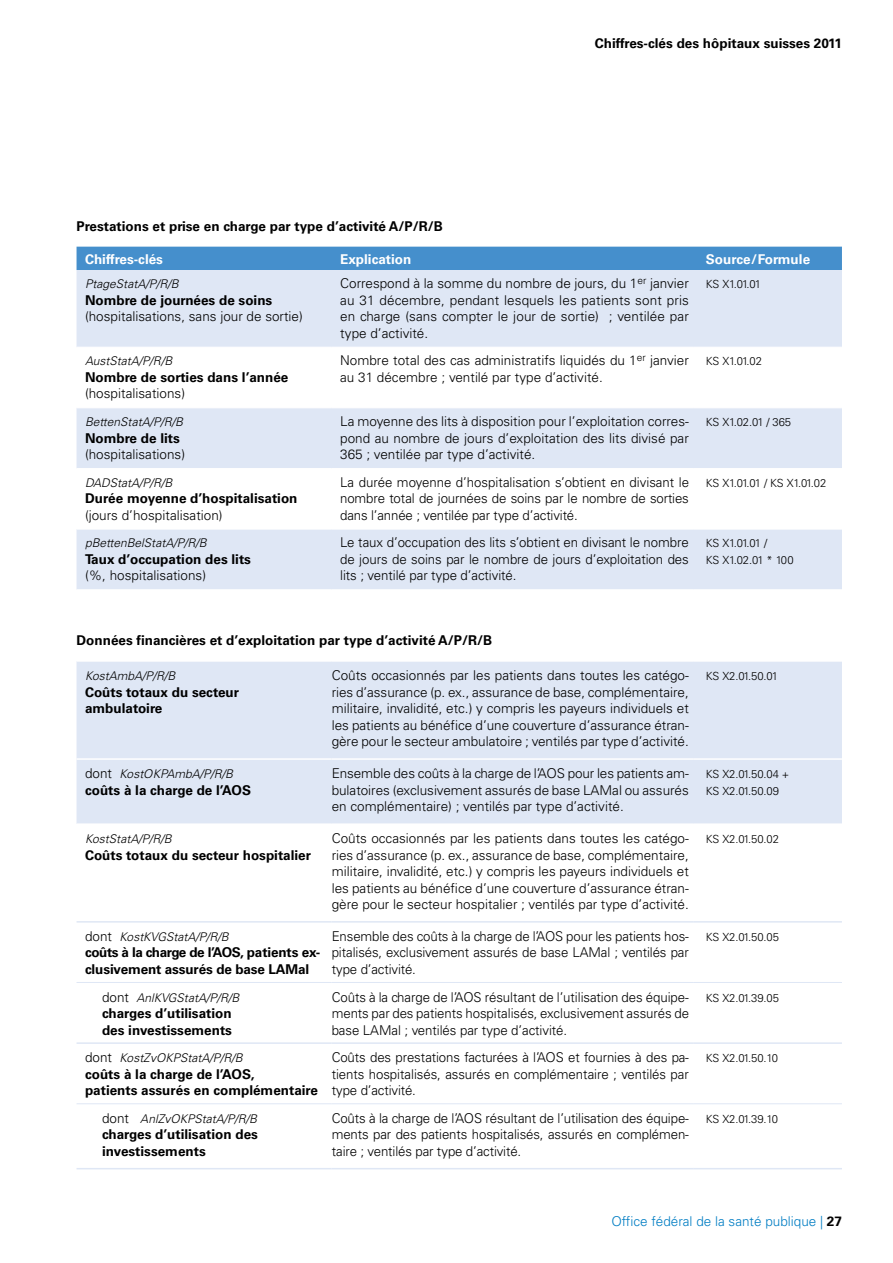
<style>
.page{position:relative;width:893px;height:1263px;background:#fff}
.page>*{position:absolute;margin:0;border:0;box-sizing:border-box;transform-origin:0 0}
.t1{font:300 13.5px/16.5px "Univers";color:#000;text-align:justify}
.t2{font:700 13.5px/16.5px "Univers";color:#000}
.t3{font:700 13.5px "Univers";color:#fff}
.t4{font:300 13.5px "Univers";color:#007dc3}
.t5{font:italic 300 12px "Univers";color:#000}
.t6{font:300 11.25px/16.5px "Univers";letter-spacing:-.01em;color:#000}
.s1{font-style:normal;font-size:13.5px}
.s2{font-weight:700;color:#000}
</style>
<div class="page">
<div style="left:77px;top:247px;width:765px;height:23px;background:#458fcc"></div>
<svg style="left:77px;top:270px;width:765px;height:319px;fill:#dfe7f5"></svg>
<hr style="left:77px;top:347px;width:255px;height:1px;background:#fff">
<hr style="left:332px;top:347px;width:361px;height:1px;background:#fff">
<hr style="left:693px;top:347px;width:149px;height:1px;background:#fff">
<hr style="left:77px;top:407px;width:255px;height:1px;background:#fff">
<hr style="left:332px;top:407px;width:361px;height:1px;background:#fff">
<hr style="left:693px;top:407px;width:149px;height:1px;background:#fff">
<hr style="left:77px;top:468px;width:255px;height:1px;background:#fff">
<hr style="left:332px;top:468px;width:361px;height:1px;background:#fff">
<hr style="left:693px;top:468px;width:149px;height:1px;background:#fff">
<hr style="left:77px;top:529px;width:255px;height:1px;background:#fff">
<hr style="left:332px;top:529px;width:361px;height:1px;background:#fff">
<hr style="left:693px;top:529px;width:149px;height:1px;background:#fff">
<div style="left:77px;top:662px;width:765px;height:96px;background:#dfe7f5"></div>
<div style="left:77px;top:760px;width:765px;height:63px;background:#dfe7f5"></div>
<hr style="left:77px;top:921px;width:255px;height:1px;background:#dfe7f5">
<hr style="left:332px;top:921px;width:361px;height:1px;background:#dfe7f5">
<hr style="left:693px;top:921px;width:149px;height:1px;background:#dfe7f5">
<hr style="left:77px;top:1042px;width:255px;height:2px;background:#dfe7f5">
<hr style="left:332px;top:1042px;width:361px;height:2px;background:#dfe7f5">
<hr style="left:693px;top:1042px;width:149px;height:2px;background:#dfe7f5">
<hr style="left:77px;top:1168px;width:255px;height:1px;background:#dfe7f5">
<hr style="left:332px;top:1168px;width:361px;height:1px;background:#dfe7f5">
<hr style="left:693px;top:1168px;width:149px;height:1px;background:#dfe7f5">
<hr style="left:77px;top:982px;width:255px;height:1px;background:#dfe7f5">
<hr style="left:332px;top:982px;width:361px;height:1px;background:#dfe7f5">
<hr style="left:693px;top:982px;width:149px;height:1px;background:#dfe7f5">
<hr style="left:77px;top:1103px;width:255px;height:1px;background:#dfe7f5">
<hr style="left:332px;top:1103px;width:361px;height:1px;background:#dfe7f5">
<hr style="left:693px;top:1103px;width:149px;height:1px;background:#dfe7f5">
<p class="t2" style="left:77px;top:218px;width:368px">Prestations et prise en charge par type d’activité A/P/R/B</p>
<p class="t2" style="left:595px;top:36px;width:249px">Chiffres-clés des hôpitaux suisses 2011</p>
<p class="t3" style="left:85px;top:251px;width:80px">Chiffres-clés</p>
<p class="t3" style="left:340px;top:251px;width:73px">Explication</p>
<p class="t3" style="left:706px;top:251px;width:106px">Source/Formule</p>
<p class="t5" style="left:85px;top:277px;width:95px">PtageStatA/P/R/B</p>
<p class="t2" style="left:85px;top:292px;width:189px">Nombre de journées de soins</p>
<p class="t1" style="left:85px;top:308px;width:219px">(hospitalisations, sans jour de sortie)</p>
<p class="t1" style="left:340px;top:275px;width:350px">Correspond à la somme du nombre de jours, du 1<sup>er</sup> janvier au 31 décembre, pendant lesquels les patients sont pris en charge (sans compter le jour de sortie) ; ventilée par type d’activité.</p>
<p class="t6" style="left:706px;top:276px;width:57px">KS X1.01.01</p>
<p class="t5" style="left:85px;top:354px;width:89px">AustStatA/P/R/B</p>
<p class="t2" style="left:85px;top:369px;width:205px">Nombre de sorties dans l’année</p>
<p class="t1" style="left:85px;top:385px;width:102px">(hospitalisations)</p>
<p class="t5" style="left:85px;top:415px;width:100px">BettenStatA/P/R/B</p>
<p class="t2" style="left:85px;top:430px;width:96px">Nombre de lits</p>
<p class="t1" style="left:85px;top:446px;width:102px">(hospitalisations)</p>
<p class="t5" style="left:85px;top:475px;width:89px">DADStatA/P/R/B</p>
<p class="t2" style="left:85px;top:490px;width:214px">Durée moyenne d’hospitalisation</p>
<p class="t1" style="left:85px;top:507px;width:139px">(jours d’hospitalisation)</p>
<p class="t5" style="left:85px;top:536px;width:123px">pBettenBelStatA/P/R/B</p>
<p class="t2" style="left:85px;top:551px;width:168px">Taux d’occupation des lits</p>
<p class="t1" style="left:85px;top:567px;width:123px">(%, hospitalisations)</p>
<p class="t1" style="left:340px;top:352px;width:350px">Nombre total des cas administratifs liquidés du 1<sup>er</sup> janvier au 31 décembre ; ventilé par type d’activité.</p>
<p class="t6" style="left:706px;top:353px;width:58px">KS X1.01.02</p>
<p class="t1" style="left:340px;top:413px;width:350px">La moyenne des lits à disposition pour l’exploitation corres&shy;pond au nombre de jours d’exploitation des lits divisé par 365 ; ventilée par type d’activité.</p>
<p class="t6" style="left:706px;top:414px;width:87px">KS X1.02.01 / 365</p>
<p class="t1" style="left:340px;top:474px;width:350px">La durée moyenne d’hospitalisation s’obtient en divisant le nombre total de journées de soins par le nombre de sorties dans l’année ; ventilée par type d’activité.</p>
<p class="t6" style="left:706px;top:474px;width:122px">KS X1.01.01 / KS X1.01.02</p>
<p class="t1" style="left:340px;top:534px;width:350px">Le taux d’occupation des lits s’obtient en divisant le nombre de jours de soins par le nombre de jours d’exploitation des lits ; ventilé par type d’activité.</p>
<p class="t6" style="left:706px;top:535px;width:89px">KS X1.01.01 /<br>KS X1.02.01 * 100</p>
<p class="t2" style="left:77px;top:632px;width:417px">Données financières et d’exploitation par type d’activité A/P/R/B</p>
<p class="t5" style="left:85px;top:669px;width:92px">KostAmbA/P/R/B</p>
<p class="t2" style="left:85px;top:684px;width:155px">Coûts totaux du secteur ambulatoire</p>
<p class="t5" style="left:85px;top:767px;width:150px"><span class="s1">dont</span> KostOKPAmbA/P/R/B</p>
<p class="t2" style="left:85px;top:782px;width:167px">coûts à la charge de l’AOS</p>
<p class="t5" style="left:85px;top:831px;width:88px">KostStatA/P/R/B</p>
<p class="t2" style="left:85px;top:847px;width:228px">Coûts totaux du secteur hospitalier</p>
<p class="t5" style="left:85px;top:929px;width:145px"><span class="s1">dont</span> KostKVGStatA/P/R/B</p>
<p class="t2" style="left:85px;top:944px;width:237px">coûts à la charge de l’AOS, patients ex&shy;clusivement assurés de base LAMal</p>
<p class="t5" style="left:102px;top:990px;width:139px"><span class="s1">dont</span> AnlKVGStatA/P/R/B</p>
<p class="t2" style="left:102px;top:1005px;width:131px">charges d’utilisation des investissements</p>
<p class="t5" style="left:85px;top:1051px;width:159px"><span class="s1">dont</span> KostZvOKPStatA/P/R/B</p>
<p class="t2" style="left:85px;top:1066px;width:234px">coûts à la charge de l’AOS,<br>patients assurés en complémentaire</p>
<p class="t5" style="left:102px;top:1111px;width:157px"><span class="s1">dont</span> AnlZvOKPStatA/P/R/B</p>
<p class="t2" style="left:102px;top:1126px;width:157px">charges d’utilisation des investissements</p>
<p class="t1" style="left:332px;top:667px;width:359px">Coûts occasionnés par les patients dans toutes les catégo&shy;ries d’assurance (p. ex., assurance de base, complémentaire, militaire, invalidité, etc.) y compris les payeurs individuels et les patients au bénéfice d’une couverture d’assurance étran&shy;gère pour le secteur ambulatoire ; ventilés par type d’activité.</p>
<p class="t6" style="left:706px;top:668px;width:74px">KS X2.01.50.01</p>
<p class="t1" style="left:332px;top:765px;width:359px">Ensemble des coûts à la charge de l’AOS pour les patients am&shy;bulatoires (exclusivement assurés de base LAMal ou assurés en complémentaire) ; ventilés par type d’activité.</p>
<p class="t6" style="left:706px;top:766px;width:85px">KS X2.01.50.04 +<br>KS X2.01.50.09</p>
<p class="t1" style="left:332px;top:830px;width:359px">Coûts occasionnés par les patients dans toutes les catégo&shy;ries d’assurance (p. ex., assurance de base, complémentaire, militaire, invalidité, etc.) y compris les payeurs individuels et les patients au bénéfice d’une couverture d’assurance étran&shy;gère pour le secteur hospitalier ; ventilés par type d’activité.</p>
<p class="t6" style="left:706px;top:831px;width:75px">KS X2.01.50.02</p>
<p class="t1" style="left:332px;top:928px;width:359px">Ensemble des coûts à la charge de l’AOS pour les patients hos&shy;pitalisés, exclusivement assurés de base LAMal ; ventilés par type d’activité.</p>
<p class="t6" style="left:706px;top:929px;width:75px">KS X2.01.50.05</p>
<p class="t1" style="left:332px;top:988px;width:359px">Coûts à la charge de l’AOS résultant de l’utilisation des équipe&shy;ments par des patients hospitalisés, exclusivement assurés de base LAMal ; ventilés par type d’activité.</p>
<p class="t6" style="left:706px;top:989px;width:75px">KS X2.01.39.05</p>
<p class="t1" style="left:332px;top:1049px;width:359px">Coûts des prestations facturées à l’AOS et fournies à des pa&shy;tients hospitalisés, assurés en complémentaire ; ventilés par type d’activité.</p>
<p class="t6" style="left:706px;top:1050px;width:74px">KS X2.01.50.10</p>
<p class="t1" style="left:332px;top:1110px;width:359px">Coûts à la charge de l’AOS résultant de l’utilisation des équipe&shy;ments par des patients hospitalisés, assurés en complémen&shy;taire ; ventilés par type d’activité.</p>
<p class="t6" style="left:706px;top:1111px;width:74px">KS X2.01.39.10</p>
<p class="t4" style="left:611px;top:1213px;width:232px">Office fédéral de la santé publique | <span class="s2">27</span></p>
</div>
